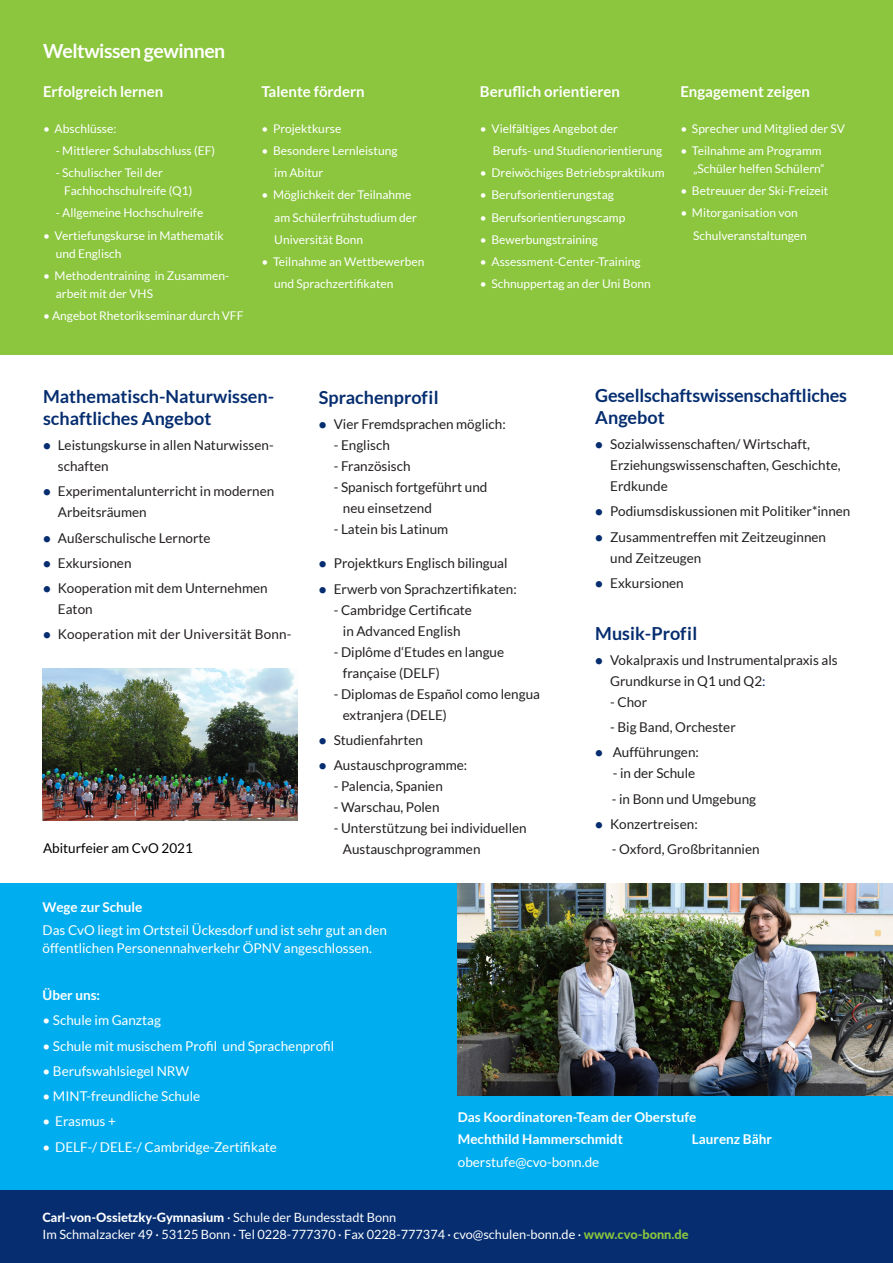
<style>
.page{position:relative;width:893px;height:1263px;background:#fff}
.page>*{position:absolute;margin:0;border:0;box-sizing:border-box;transform-origin:0 0}
.t1{font:700 19.5px "Lato";letter-spacing:-.025em;color:#fff}
.t2{font:700 18px/21.6px "Lato";color:#052d6f}
.t3{font:700 15px "Lato";color:#fff}
.t4{font:13.5px/21px "Lato";color:#231f20}
.t5{font:13.5px/18px "Lato";color:#fff}
.t6{font:700 13.5px/22.2px "Lato";color:#fff}
.t7{font:13.5px "Lato";color:#000}
.t8{font:12.75px/16.5px "Lato";color:#fff}
.t9{font:12px/22.2px "Lato";color:#fff}
.s1{font-weight:800;color:#052d6f}
.s2{color:#052d6f}
.s3{font-weight:800}
.s4{font-weight:800;color:#8bc63e}
</style>
<div class="page">
<div style="left:0;top:883px;width:893px;height:380px;background:#00aeef"></div>
<div style="left:0;top:1191px;width:893px;height:72px;background:#052d6f"></div>
<img style="left:457px;top:883px;width:436px;height:212px">
<div style="left:0;top:0;width:893px;height:355px;background:#8bc63e"></div>
<img style="left:42px;top:669px;width:256px;height:152px">
<h1 class="t1" style="left:43px;top:40px;width:184px">Weltwissen gewinnen</h1>
<p class="t3" style="left:43px;top:83px;width:122px">Erfolgreich lernen</p>
<p class="t9" style="left:43px;top:117px;width:75px">• Abschlüsse:</p>
<p class="t9" style="left:56px;top:139px;width:161px">- Mittlerer Schulabschluss (EF)</p>
<p class="t9" style="left:64px;top:164px;width:130px;line-height:18px;text-indent:-8px">- Schulischer Teil der<br>Fachhochschulreife (Q1)</p>
<p class="t9" style="left:56px;top:202px;width:149px">- Allgemeine Hochschulreife</p>
<p class="t9" style="left:56px;top:226px;width:169px;line-height:18px;text-indent:-13px">• Vertiefungskurse in Mathematik und Englisch</p>
<p class="t9" style="left:56px;top:266px;width:175px;line-height:18px;text-indent:-13px">• Methodentraining in Zusammen&shy;arbeit mit der VHS</p>
<p class="t9" style="left:43px;top:305px;width:202px">• Angebot Rhetorikseminar durch VFF</p>
<p class="t3" style="left:261px;top:83px;width:105px">Talente fördern</p>
<p class="t9" style="left:261px;top:117px;width:81px">• Projektkurse</p>
<p class="t9" style="left:274px;top:139px;width:125px;text-indent:-13px">• Besondere Lernleistung im Abitur</p>
<p class="t9" style="left:274px;top:184px;width:144px;text-indent:-13px">• Möglichkeit der Teilnahme am Schülerfrühstudium der<br>Universität Bonn</p>
<p class="t9" style="left:274px;top:251px;width:152px;text-indent:-13px">• Teilnahme an Wettbewerben und Sprachzertifikaten</p>
<p class="t3" style="left:480px;top:83px;width:142px">Beruflich orientieren</p>
<p class="t9" style="left:493px;top:117px;width:171px;text-indent:-13px">• Vielfältiges Angebot der<br>Berufs- und Studienorientierung</p>
<p class="t9" style="left:480px;top:162px;width:186px">• Dreiwöchiges Betriebspraktikum</p>
<p class="t9" style="left:480px;top:184px;width:135px">• Berufsorientierungstag</p>
<p class="t9" style="left:480px;top:206px;width:147px">• Berufsorientierungscamp</p>
<p class="t9" style="left:480px;top:228px;width:120px">• Bewerbungstraining</p>
<p class="t9" style="left:480px;top:251px;width:162px">• Assessment-Center-Training</p>
<p class="t9" style="left:480px;top:273px;width:172px">• Schnuppertag an der Uni Bonn</p>
<p class="t3" style="left:680px;top:83px;width:131px">Engagement zeigen</p>
<p class="t9" style="left:680px;top:117px;width:166px">• Sprecher und Mitglied der SV</p>
<p class="t9" style="left:680px;top:141px;width:146px;line-height:18px;text-align:right">• Teilnahme am Programm „Schüler helfen Schülern“</p>
<p class="t9" style="left:680px;top:180px;width:150px">• Betreuuer der Ski-Freizeit</p>
<p class="t9" style="left:693px;top:202px;width:115px;text-indent:-13px">• Mitorganisation von<br>Schulveranstaltungen</p>
<h2 class="t2" style="left:43px;top:385px;width:233px">Mathematisch-Naturwissen&shy;schaftliches Angebot</h2>
<p class="t4" style="left:58px;top:434px;width:217px;text-indent:-15px"><span class="s1">•</span> Leistungskurse in allen Naturwissen&shy;schaften</p>
<p class="t4" style="left:58px;top:481px;width:218px;text-indent:-15px"><span class="s1">•</span> Experimentalunterricht in modernen<br>Arbeitsräumen</p>
<p class="t4" style="left:43px;top:527px;width:169px"><span class="s1">•</span> Außerschulische Lernorte</p>
<p class="t4" style="left:43px;top:552px;width:90px"><span class="s1">•</span> Exkursionen</p>
<p class="t4" style="left:58px;top:578px;width:211px;text-indent:-15px"><span class="s1">•</span> Kooperation mit dem Unternehmen<br>Eaton</p>
<p class="t4" style="left:43px;top:624px;width:250px"><span class="s1">•</span> Kooperation mit der Universität Bonn-</p>
<p class="t7" style="left:43px;top:840px;width:151px">Abiturfeier am CvO 2021</p>
<h2 class="t2" style="left:319px;top:386px;width:121px">Sprachenprofil</h2>
<p class="t4" style="left:319px;top:413px;width:188px"><span class="s1">•</span> Vier Fremdsprachen möglich:</p>
<p class="t4" style="left:334px;top:434px;width:58px">- Englisch</p>
<p class="t4" style="left:334px;top:455px;width:78px">- Französisch</p>
<p class="t4" style="left:343px;top:476px;width:146px;text-indent:-9px">- Spanisch fortgeführt und neu einsetzend</p>
<p class="t4" style="left:334px;top:518px;width:116px">- Latein bis Latinum</p>
<p class="t4" style="left:319px;top:553px;width:190px"><span class="s1">•</span> Projektkurs Englisch bilingual</p>
<p class="t4" style="left:319px;top:578px;width:199px"><span class="s1">•</span> Erwerb von Sprachzertifikaten:</p>
<p class="t4" style="left:334px;top:599px;width:140px;text-align:center">- Cambridge Certificate in Advanced English</p>
<p class="t4" style="left:343px;top:641px;width:163px;text-indent:-9px">- Diplôme d‘Etudes en langue française (DELF)</p>
<p class="t4" style="left:343px;top:683px;width:199px;text-indent:-9px">- Diplomas de Español como lengua extranjera (DELE)</p>
<p class="t4" style="left:319px;top:729px;width:106px"><span class="s1">•</span> Studienfahrten</p>
<p class="t4" style="left:319px;top:755px;width:150px"><span class="s1">•</span> Austauschprogramme:</p>
<p class="t4" style="left:334px;top:776px;width:111px">- Palencia, Spanien</p>
<p class="t4" style="left:334px;top:797px;width:107px">- Warschau, Polen</p>
<p class="t4" style="left:343px;top:818px;width:185px;text-indent:-9px">- Unterstützung bei individuellen<br>Austauschprogrammen</p>
<h2 class="t2" style="left:595px;top:385px;width:253px">Gesellschaftswissenschaftliches<br>Angebot</h2>
<p class="t4" style="left:610px;top:434px;width:232px;text-indent:-15px"><span class="s1">•</span> Sozialwissenschaften/ Wirtschaft,<br>Erziehungswissenschaften, Geschichte,<br>Erdkunde</p>
<p class="t4" style="left:595px;top:501px;width:257px"><span class="s1">•</span> Podiumsdiskussionen mit Politiker*innen</p>
<p class="t4" style="left:610px;top:526px;width:217px;text-indent:-15px"><span class="s1">•</span> Zusammentreffen mit Zeitzeuginnen und Zeitzeugen</p>
<p class="t4" style="left:595px;top:572px;width:90px"><span class="s1">•</span> Exkursionen</p>
<h2 class="t2" style="left:595px;top:622px;width:103px">Musik-Profil</h2>
<p class="t4" style="left:610px;top:649px;width:229px;text-indent:-15px"><span class="s1">•</span> Vokalpraxis und Instrumentalpraxis als<br>Grundkurse in Q1 und Q2<span class="s2">:</span></p>
<p class="t4" style="left:610px;top:691px;width:38px">- Chor</p>
<p class="t4" style="left:610px;top:717px;width:127px">- Big Band, Orchester</p>
<p class="t4" style="left:595px;top:742px;width:105px"><span class="s1">•</span> Aufführungen:</p>
<p class="t4" style="left:613px;top:763px;width:84px">- in der Schule</p>
<p class="t4" style="left:612px;top:788px;width:146px">- in Bonn und Umgebung</p>
<p class="t4" style="left:595px;top:813px;width:104px"><span class="s1">•</span> Konzertreisen:</p>
<p class="t4" style="left:612px;top:839px;width:149px">- Oxford, Großbritannien</p>
<p class="t6" style="left:43px;top:896px;width:101px">Wege zur Schule</p>
<p class="t5" style="left:43px;top:921px;width:346px">Das CvO liegt im Ortsteil Ückesdorf und ist sehr gut an den öffentlichen Personennahverkehr ÖPNV angeschlossen.</p>
<p class="t6" style="left:43px;top:984px;width:59px">Über uns:</p>
<p class="t5" style="left:43px;top:1011px;width:120px">• Schule im Ganztag</p>
<p class="t5" style="left:43px;top:1037px;width:293px">• Schule mit musischem Profil und Sprachenprofil</p>
<p class="t5" style="left:43px;top:1062px;width:148px">• Berufswahlsiegel NRW</p>
<p class="t5" style="left:43px;top:1087px;width:159px">• MINT-freundliche Schule</p>
<p class="t5" style="left:43px;top:1112px;width:75px">• Erasmus +</p>
<p class="t5" style="left:43px;top:1138px;width:236px">• DELF-/ DELE-/ Cambridge-Zertifikate</p>
<p class="t6" style="left:458px;top:1106px;width:240px">Das Koordinatoren-Team der Oberstufe<br>Mechthild Hammerschmidt</p>
<p class="t6" style="left:692px;top:1128px;width:82px">Laurenz Bähr</p>
<p class="t5" style="left:458px;top:1152px;width:143px">oberstufe@cvo-bonn.de</p>
<p class="t8" style="left:43px;top:1209px;width:648px"><span class="s3">Carl-von-Ossietzky-Gymnasium</span> · Schule der Bundesstadt Bonn<br>Im Schmalzacker 49 · 53125 Bonn · Tel 0228-777370 · Fax 0228-777374 · cvo@schulen-bonn.de · <span class="s4">www.cvo-bonn.de</span></p>
</div>
